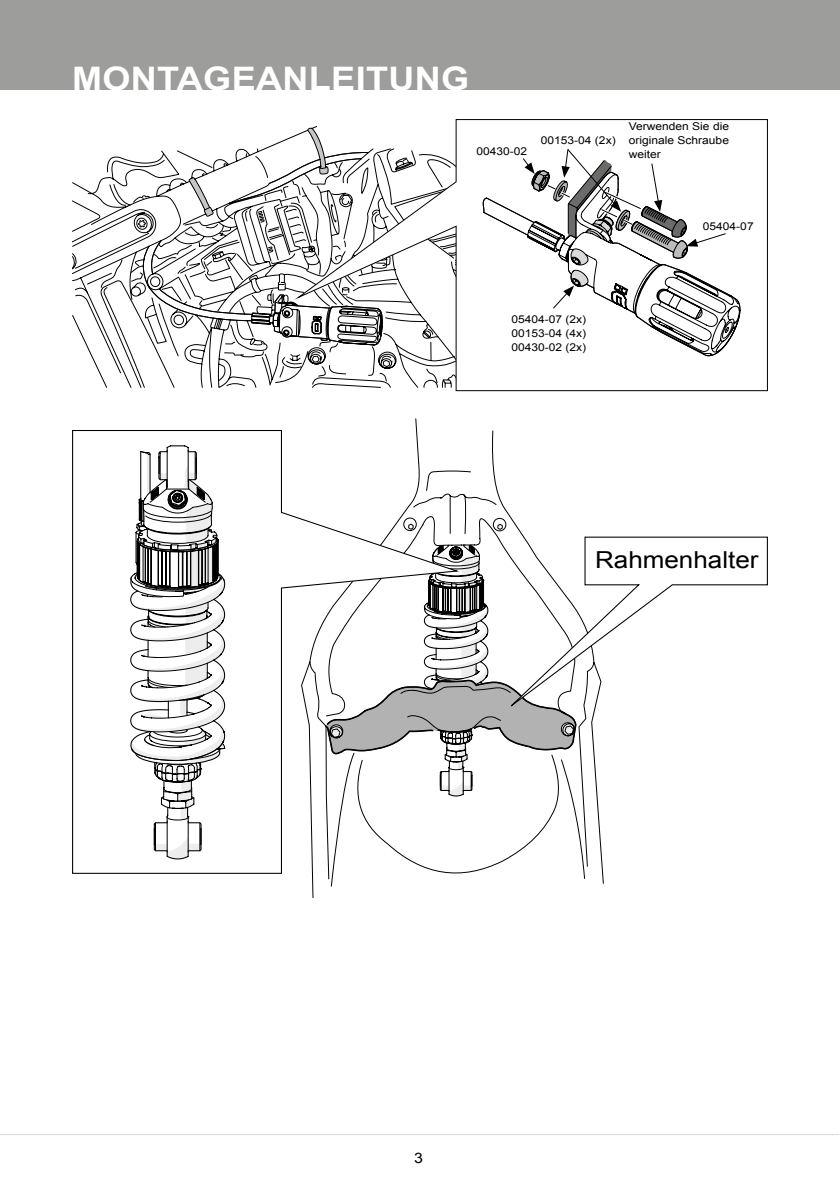
<style>
.page{position:relative;width:840px;height:1191px;background:#fff}
.page>*{position:absolute;margin:0;border:0;box-sizing:border-box;transform-origin:0 0}
.t1{font:700 32.4px "Arial";letter-spacing:.01em;color:#fff;scale:1.11 1}
.t2{font:23.4px "Arial";color:#000;scale:1.11 1}
.t3{font:23.2px "Arial";color:#000}
.t4{font:14.4px "Arial";color:#000;scale:1.11 1}
.t5{font:10.8px/14px "Arial";color:#000;text-align:justify;scale:1.11 1}
</style>
<div class="page">
<div style="left:0;top:0;width:839px;height:90px;background:#9d9d9c"></div>
<hr style="left:0;top:1134px;width:838px;height:1px;background:#dadada">
<svg style="left:72px;top:137px;width:218px;height:251px"></svg>
<svg style="left:143px;top:152px;width:147px;height:236px"></svg>
<svg style="left:138px;top:219px;width:8px;height:9px"></svg>
<svg style="left:290px;top:119px;width:477px;height:272px"></svg>
<svg style="left:482px;top:159px;width:258px;height:198px"></svg>
<svg style="left:312px;top:418px;width:291px;height:480px"></svg>
<svg style="left:72px;top:429px;width:389px;height:445px"></svg>
<svg style="left:129px;top:444px;width:117px;height:416px"></svg>
<svg style="left:323px;top:486px;width:254px;height:311px"></svg>
<svg style="left:497px;top:536px;width:270px;height:182px"></svg>
<svg style="left:521px;top:148px;width:205px;height:162px"></svg>
<div style="left:592px;top:540px;width:169px;height:37px;background:#fff"></div>
<h1 class="t1" style="left:72px;top:57px;width:359px">MONTAGEANLEITUNG</h1>
<p class="t5" style="left:476px;top:145px;width:47px">00430-02</p>
<p class="t5" style="left:540px;top:133px;width:69px">00153-04 (2x)</p>
<p class="t5" style="left:628px;top:120px;width:92px">Verwenden Sie die originale Schraube weiter</p>
<p class="t5" style="left:702px;top:219px;width:47px">05404-07</p>
<p class="t5" style="left:511px;top:312px;width:69px">05404-07 (2x)<br>00153-04 (4x)<br>00430-02 (2x)</p>
<h3 class="t3" style="left:598px;top:544px;width:152px">Frame bracket</h3>
<h2 class="t2" style="left:594px;top:544px;width:149px">Rahmenhalter</h2>
<h3 class="t4" style="left:414px;top:1148px;width:10px">3</h3>
</div>
